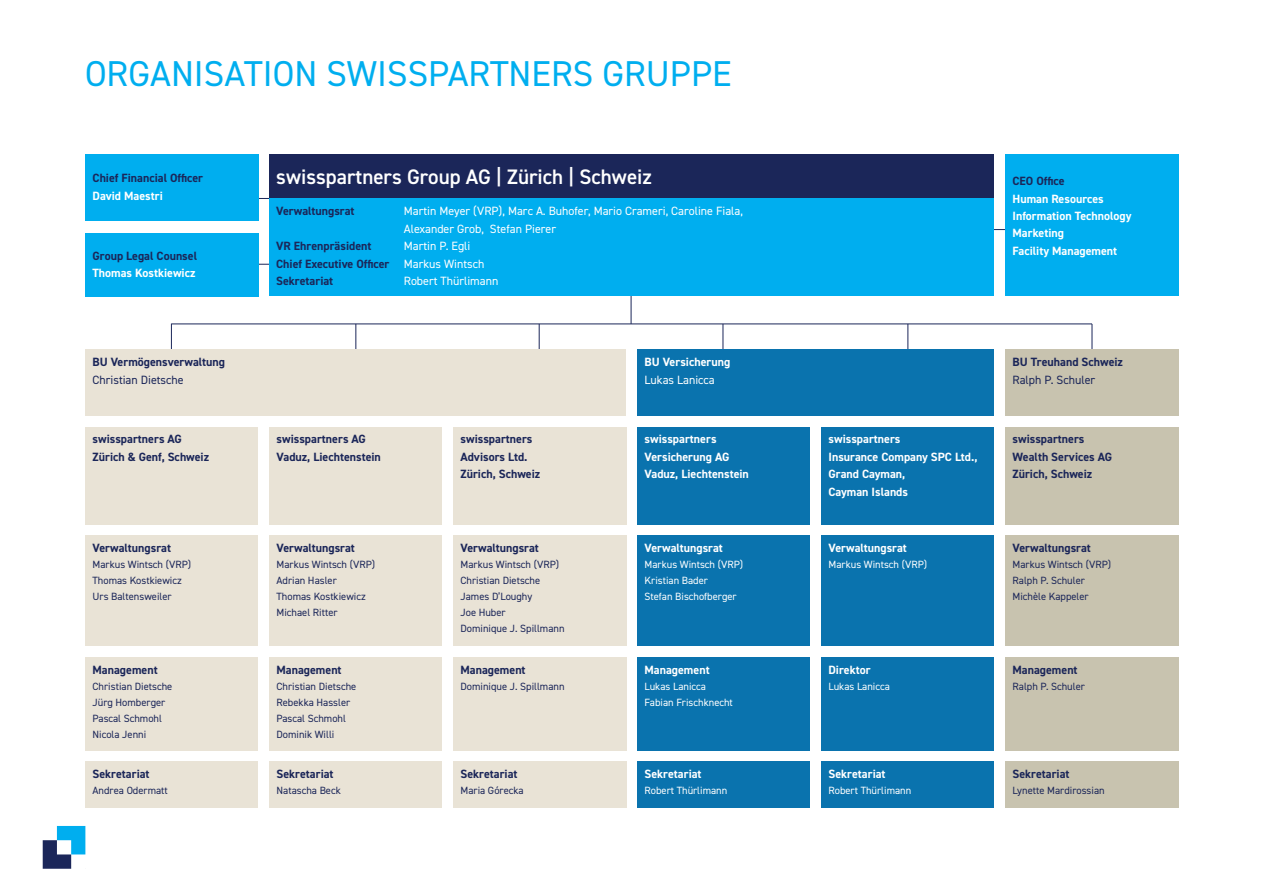
<style>
.page{position:relative;width:1263px;height:893px;background:#fff}
.page>*{position:absolute;margin:0;border:0;box-sizing:border-box;transform-origin:0 0}
.t1{font:36px "DIN2014";color:#00aeef}
.t2{font:600 21px "DIN2014";color:#fff}
.t3{font:700 12px/17.4px "DIN2014";color:#1b2659}
.t4{font:700 12px/17.4px "DIN2014";color:#fff}
.t5{font:12px/17.4px "DIN2014";color:#fff}
.t6{font:12px "DIN2014";color:#1b2659}
.t7{font:10.5px/15.9px "DIN2014";color:#1b2659}
.t8{font:10.5px/15.9px "DIN2014";color:#fff}
.s1{font-weight:400;color:#fff}
</style>
<div class="page">
<svg style="left:43px;top:826px;width:42px;height:42px"></svg>
<hr style="left:171px;top:324px;width:921px;height:1px;background:#1b2659">
<hr style="left:247px;top:264px;width:643px;height:1px;background:#1b2659">
<hr style="left:944px;top:229px;width:106px;height:1px;background:#1b2659">
<hr style="left:247px;top:198px;width:685px;height:1px;background:#1b2659">
<hr style="left:1092px;top:324px;width:1px;height:47px;background:#1b2659">
<hr style="left:171px;top:324px;width:1px;height:46px;background:#1b2659">
<hr style="left:355px;top:324px;width:1px;height:46px;background:#1b2659">
<hr style="left:539px;top:324px;width:1px;height:58px;background:#1b2659">
<hr style="left:723px;top:324px;width:1px;height:72px;background:#1b2659">
<hr style="left:631px;top:292px;width:1px;height:32px;background:#1b2659">
<hr style="left:907px;top:324px;width:1px;height:46px;background:#1b2659">
<div style="left:269px;top:154px;width:724px;height:44px;background:#1b2659"></div>
<div style="left:269px;top:198px;width:724px;height:98px;background:#00aeef"></div>
<div style="left:85px;top:349px;width:541px;height:67px;background:#e9e3d6"></div>
<div style="left:637px;top:349px;width:357px;height:67px;background:#0a73ae"></div>
<div style="left:1005px;top:349px;width:173px;height:67px;background:#c8c3af"></div>
<div style="left:85px;top:427px;width:173px;height:97px;background:#e9e3d6"></div>
<div style="left:269px;top:427px;width:173px;height:97px;background:#e9e3d6"></div>
<div style="left:453px;top:427px;width:174px;height:97px;background:#e9e3d6"></div>
<div style="left:637px;top:427px;width:173px;height:97px;background:#0a73ae"></div>
<div style="left:821px;top:427px;width:173px;height:97px;background:#0a73ae"></div>
<div style="left:1005px;top:427px;width:173px;height:97px;background:#c8c3af"></div>
<div style="left:85px;top:535px;width:173px;height:111px;background:#e9e3d6"></div>
<div style="left:269px;top:535px;width:173px;height:111px;background:#e9e3d6"></div>
<div style="left:453px;top:535px;width:174px;height:111px;background:#e9e3d6"></div>
<div style="left:637px;top:535px;width:173px;height:111px;background:#0a73ae"></div>
<div style="left:821px;top:535px;width:173px;height:111px;background:#0a73ae"></div>
<div style="left:1005px;top:535px;width:173px;height:111px;background:#c8c3af"></div>
<div style="left:85px;top:657px;width:173px;height:93px;background:#e9e3d6"></div>
<div style="left:269px;top:657px;width:173px;height:93px;background:#e9e3d6"></div>
<div style="left:453px;top:657px;width:174px;height:93px;background:#e9e3d6"></div>
<div style="left:637px;top:657px;width:173px;height:93px;background:#0a73ae"></div>
<div style="left:821px;top:657px;width:173px;height:93px;background:#0a73ae"></div>
<div style="left:1005px;top:657px;width:174px;height:93px;background:#c8c3af"></div>
<div style="left:85px;top:761px;width:173px;height:47px;background:#e9e3d6"></div>
<div style="left:269px;top:761px;width:173px;height:47px;background:#e9e3d6"></div>
<div style="left:453px;top:761px;width:174px;height:47px;background:#e9e3d6"></div>
<div style="left:637px;top:761px;width:173px;height:47px;background:#0a73ae"></div>
<div style="left:821px;top:761px;width:173px;height:47px;background:#0a73ae"></div>
<div style="left:1005px;top:761px;width:174px;height:47px;background:#c8c3af"></div>
<div style="left:1005px;top:154px;width:173px;height:142px;background:#00aeef"></div>
<div style="left:85px;top:233px;width:174px;height:64px;background:#00aeef"></div>
<div style="left:85px;top:154px;width:174px;height:67px;background:#00aeef"></div>
<h1 class="t1" style="left:85px;top:60px;width:648px">ORGANISATION SWISSPARTNERS GRUPPE</h1>
<h2 class="t2" style="left:276px;top:169px;width:377px">swisspartners Group AG | Zürich | Schweiz</h2>
<p class="t3" style="left:276px;top:204px;width:80px">Verwaltungsrat</p>
<p class="t5" style="left:404px;top:204px;width:341px">Martin Meyer (VRP), Marc A. Buhofer, Mario Crameri, Caroline Fiala,<br>Alexander Grob, Stefan Pierer</p>
<p class="t3" style="left:276px;top:239px;width:97px">VR Ehrenpräsident</p>
<p class="t3" style="left:93px;top:171px;width:112px">Chief Financial Officer</p>
<p class="t4" style="left:93px;top:188px;width:72px">David Maestri</p>
<p class="t4" style="left:1012px;top:191px;width:121px">Human Resources<br>Information Technology<br>Marketing<br>Facility Management</p>
<p class="t3" style="left:1012px;top:174px;width:54px">CEO Office</p>
<p class="t3" style="left:276px;top:239px;width:210px;text-indent:128px"><span class="s1">Martin P. Egli<br></span>Chief Executive Officer <span class="s1">Markus Wintsch<br></span>Sekretariat</p>
<p class="t3" style="left:93px;top:248px;width:106px">Group Legal Counsel</p>
<p class="t4" style="left:93px;top:266px;width:104px">Thomas Kostkiewicz</p>
<p class="t5" style="left:404px;top:274px;width:96px">Robert Thürlimann</p>
<p class="t3" style="left:93px;top:355px;width:134px">BU Vermögensverwaltung</p>
<p class="t6" style="left:93px;top:375px;width:93px">Christian Dietsche</p>
<p class="t4" style="left:644px;top:355px;width:87px">BU Versicherung</p>
<p class="t5" style="left:644px;top:372px;width:72px">Lukas Lanicca</p>
<p class="t3" style="left:1012px;top:355px;width:112px">BU Treuhand Schweiz</p>
<p class="t6" style="left:1012px;top:375px;width:84px">Ralph P. Schuler</p>
<p class="t3" style="left:93px;top:432px;width:118px">swisspartners AG<br>Zürich &amp; Genf, Schweiz</p>
<p class="t3" style="left:276px;top:432px;width:106px">swisspartners AG<br>Vaduz, Liechtenstein</p>
<p class="t3" style="left:460px;top:432px;width:81px">swisspartners<br>Advisors Ltd.<br>Zürich, Schweiz</p>
<p class="t4" style="left:644px;top:432px;width:106px">swisspartners<br>Versicherung AG<br>Vaduz, Liechtenstein</p>
<p class="t4" style="left:828px;top:432px;width:151px">swisspartners<br>Insurance Company SPC Ltd.,<br>Grand Cayman,<br>Cayman Islands</p>
<p class="t3" style="left:1012px;top:432px;width:101px">swisspartners<br>Wealth Services AG<br>Zürich, Schweiz</p>
<p class="t3" style="left:93px;top:541px;width:80px">Verwaltungsrat</p>
<p class="t7" style="left:93px;top:558px;width:100px">Markus Wintsch (VRP)<br>Thomas Kostkiewicz<br>Urs Baltensweiler</p>
<p class="t3" style="left:93px;top:662px;width:67px">Management</p>
<p class="t7" style="left:93px;top:680px;width:81px">Christian Dietsche<br>Jürg Homberger<br>Pascal Schmohl<br>Nicola Jenni</p>
<p class="t3" style="left:93px;top:767px;width:59px">Sekretariat</p>
<p class="t7" style="left:93px;top:784px;width:77px">Andrea Odermatt</p>
<p class="t3" style="left:276px;top:541px;width:80px">Verwaltungsrat</p>
<p class="t7" style="left:276px;top:558px;width:100px">Markus Wintsch (VRP)<br>Adrian Hasler<br>Thomas Kostkiewicz<br>Michael Ritter</p>
<p class="t3" style="left:276px;top:662px;width:67px">Management</p>
<p class="t7" style="left:276px;top:680px;width:81px">Christian Dietsche<br>Rebekka Hassler<br>Pascal Schmohl<br>Dominik Willi</p>
<p class="t3" style="left:276px;top:767px;width:59px">Sekretariat</p>
<p class="t7" style="left:276px;top:784px;width:66px">Natascha Beck</p>
<p class="t3" style="left:460px;top:541px;width:80px">Verwaltungsrat</p>
<p class="t7" style="left:460px;top:558px;width:106px">Markus Wintsch (VRP)<br>Christian Dietsche<br>James D’Loughy<br>Joe Huber<br>Dominique J. Spillmann</p>
<p class="t3" style="left:460px;top:662px;width:67px">Management</p>
<p class="t7" style="left:460px;top:680px;width:106px">Dominique J. Spillmann</p>
<p class="t3" style="left:460px;top:767px;width:59px">Sekretariat</p>
<p class="t7" style="left:460px;top:784px;width:65px">Maria Górecka</p>
<p class="t4" style="left:644px;top:541px;width:80px">Verwaltungsrat</p>
<p class="t8" style="left:644px;top:558px;width:100px">Markus Wintsch (VRP)<br>Kristian Bader<br>Stefan Bischofberger</p>
<p class="t4" style="left:644px;top:662px;width:67px">Management</p>
<p class="t8" style="left:644px;top:680px;width:90px">Lukas Lanicca<br>Fabian Frischknecht</p>
<p class="t4" style="left:644px;top:767px;width:59px">Sekretariat</p>
<p class="t8" style="left:644px;top:784px;width:84px">Robert Thürlimann</p>
<p class="t4" style="left:828px;top:541px;width:80px">Verwaltungsrat</p>
<p class="t8" style="left:828px;top:558px;width:100px">Markus Wintsch (VRP)</p>
<p class="t4" style="left:828px;top:662px;width:44px">Direktor</p>
<p class="t8" style="left:828px;top:680px;width:63px">Lukas Lanicca</p>
<p class="t4" style="left:828px;top:767px;width:59px">Sekretariat</p>
<p class="t8" style="left:828px;top:784px;width:84px">Robert Thürlimann</p>
<p class="t3" style="left:1012px;top:541px;width:80px">Verwaltungsrat</p>
<p class="t7" style="left:1012px;top:558px;width:100px">Markus Wintsch (VRP)<br>Ralph P. Schuler<br>Michèle Kappeler</p>
<p class="t3" style="left:1012px;top:662px;width:67px">Management</p>
<p class="t7" style="left:1012px;top:680px;width:74px">Ralph P. Schuler</p>
<p class="t3" style="left:1012px;top:767px;width:59px">Sekretariat</p>
<p class="t7" style="left:1012px;top:784px;width:94px">Lynette Mardirossian</p>
</div>
